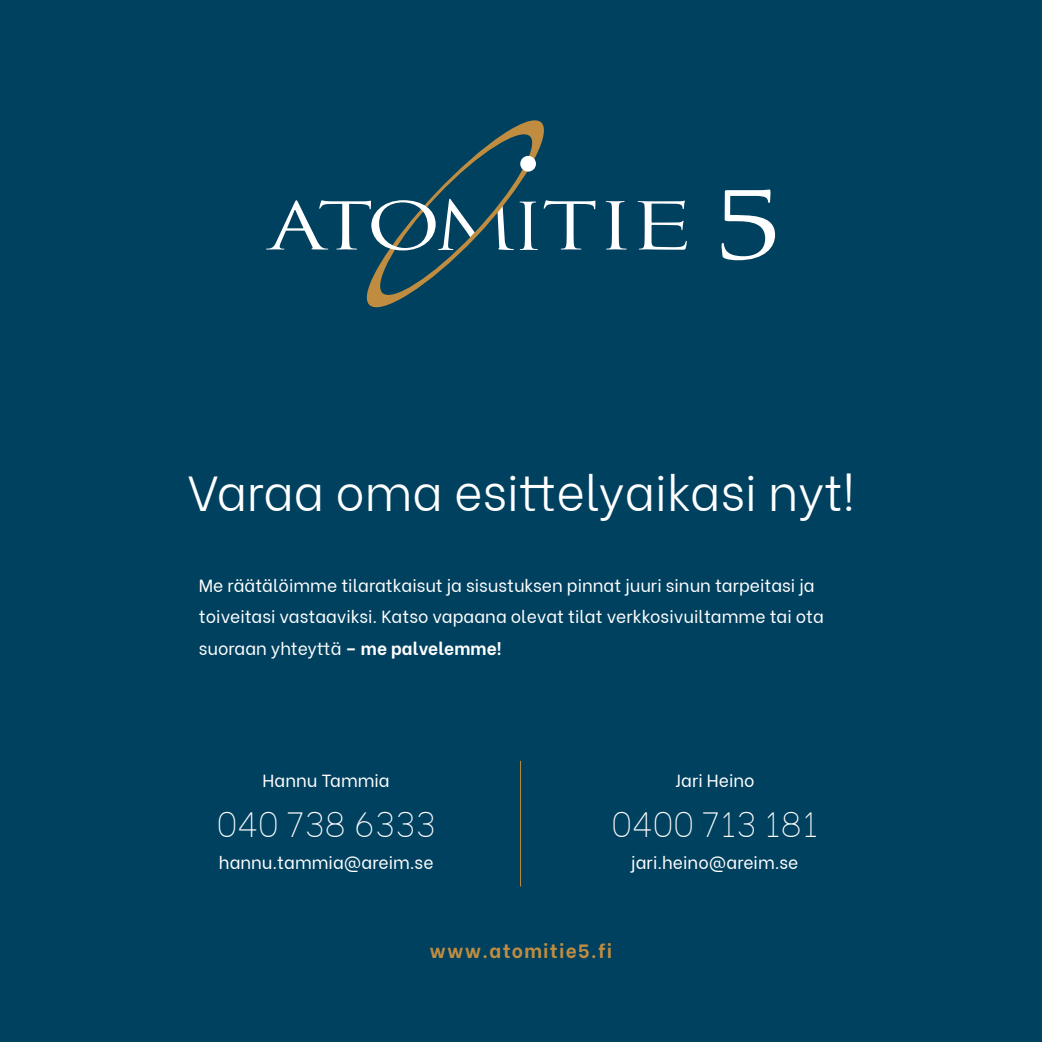
<style>
.page{position:relative;width:1042px;height:1042px;background:#004160}
.page>*{position:absolute;margin:0;border:0;box-sizing:border-box;transform-origin:0 0}
.t1{font:300 49px "Be Vietnam";color:#fff}
.t2{font:100 35px "Be Vietnam";color:#fff}
.t3{font:700 19.25px "Be Vietnam";letter-spacing:.06em;color:#c08d40}
.t4{font:17.5px/31.5px "Be Vietnam";color:#fff}
.s1{font-weight:700}
</style>
<div class="page">
<hr style="left:520px;top:761px;width:1px;height:125px;background:#c08d40">
<svg style="left:606px;top:201px;width:21px;height:48px"></svg>
<svg style="left:637px;top:201px;width:50px;height:49px"></svg>
<svg style="left:721px;top:189px;width:54px;height:71px"></svg>
<svg style="left:266px;top:120px;width:329px;height:188px"></svg>
<h1 class="t1" style="left:188px;top:453px;width:668px">Varaa oma esittelyaikasi nyt!</h1>
<p class="t4" style="left:199px;top:568px;width:626px">Me räätälöimme tilaratkaisut ja sisustuksen pinnat juuri sinun tarpeitasi ja toiveitasi vastaaviksi. Katso vapaana olevat tilat verkkosivuiltamme tai ota suoraan yhteyttä <span class="s1">– me palvelemme!</span></p>
<p class="t4" style="left:263px;top:762px;width:129px">Hannu Tammia</p>
<h2 class="t2" style="left:217px;top:795px;width:220px">040 738 6333</h2>
<p class="t4" style="left:219px;top:845px;width:216px">hannu.tammia@areim.se</p>
<p class="t4" style="left:675px;top:762px;width:81px">Jari Heino</p>
<h2 class="t2" style="left:611px;top:795px;width:208px">0400 713 181</h2>
<p class="t4" style="left:631px;top:845px;width:169px">jari.heino@areim.se</p>
<p class="t3" style="left:430px;top:935px;width:184px">www.atomitie5.fi</p>
</div>
